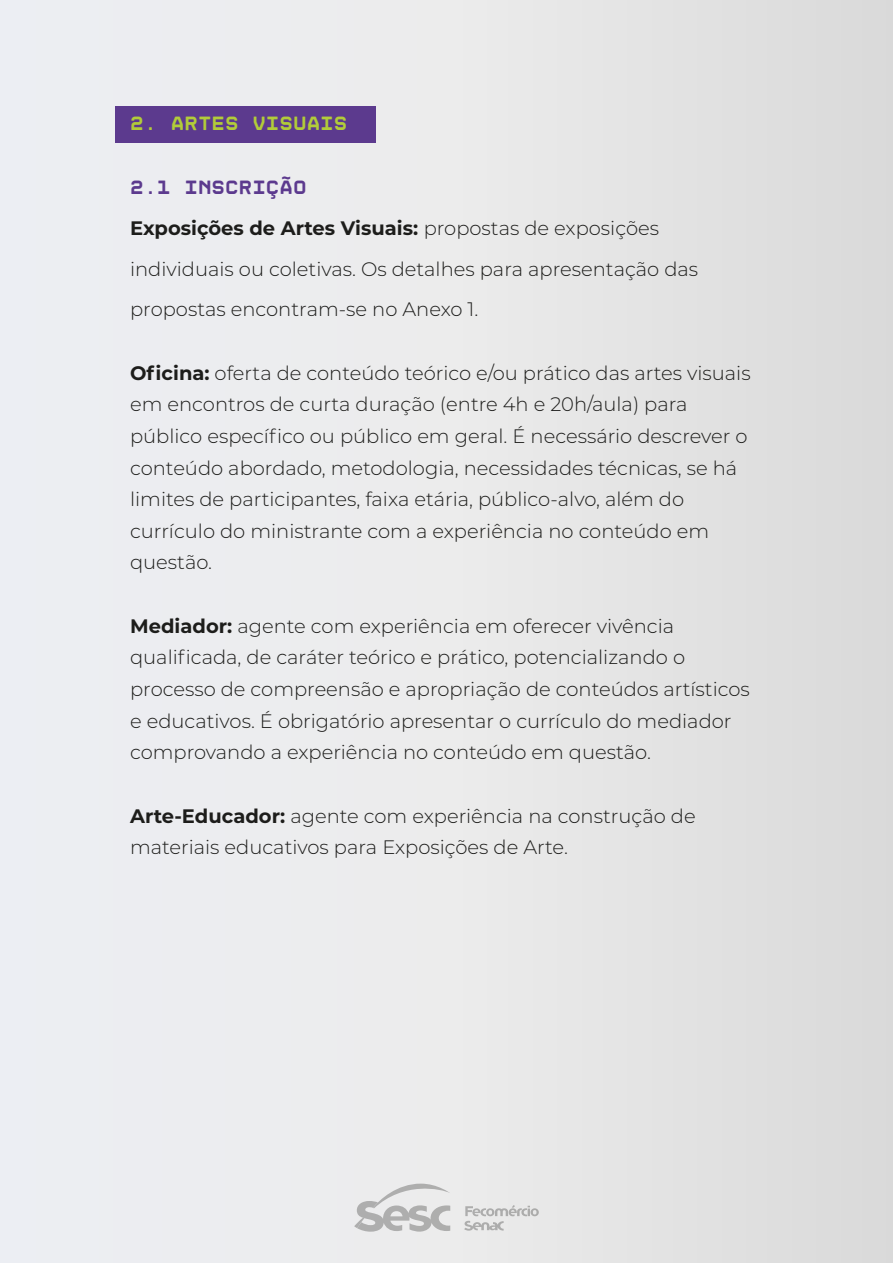
<style>
.page{position:relative;width:893px;height:1263px;background:#fff}
.page>*{position:absolute;margin:0;border:0;box-sizing:border-box;transform-origin:0 0}
.t1{font:300 19.5px/31.7px "Montserrat";color:#1d1d1b}
.t2{font:700 19.5px "Disket Mono";color:#b2cc39}
.t3{font:700 19.5px "Disket Mono";color:#5c3a8e}
.s1{font-weight:700}
</style>
<div class="page">
<div style="left:0;top:0;width:893px;height:1263px;background:linear-gradient(to right,#f1f2f6,#dededc)"></div>
<svg style="left:464px;top:1205px;width:75px;height:26px"></svg>
<svg style="left:354px;top:1183px;width:96px;height:49px"></svg>
<div style="left:116px;top:106px;width:260px;height:36px;background:#5c3a8e"></div>
<p class="t2" style="left:130px;top:111px;width:219px">2. ARTES VISUAIS</p>
<p class="t3" style="left:130px;top:175px;width:178px">2.1 INSCRIÇÃO</p>
<p class="t1" style="left:130px;top:207px;width:570px;line-height:40.7px"><span class="s1">Exposições de Artes Visuais:</span> propostas de exposições individuais ou coletivas. Os detalhes para apresentação das propostas encontram-se no Anexo 1.</p>
<p class="t1" style="left:130px;top:356px;width:622px"><span class="s1">Oficina:</span> oferta de conteúdo teórico e/ou prático das artes visuais em encontros de curta duração (entre 4h e 20h/aula) para público específico ou público em geral. É necessário descrever o conteúdo abordado, metodologia, necessidades técnicas, se há limites de participantes, faixa etária, público-alvo, além do currículo do ministrante com a experiência no conteúdo em questão.</p>
<p class="t1" style="left:130px;top:609px;width:621px"><span class="s1">Mediador:</span> agente com experiência em oferecer vivência qualificada, de caráter teórico e prático, potencializando o processo de compreensão e apropriação de conteúdos artísticos e educativos. É obrigatório apresentar o currículo do mediador comprovando a experiência no conteúdo em questão.</p>
<p class="t1" style="left:130px;top:799px;width:567px"><span class="s1">Arte-Educador:</span> agente com experiência na construção de materiais educativos para Exposições de Arte.</p>
</div>
